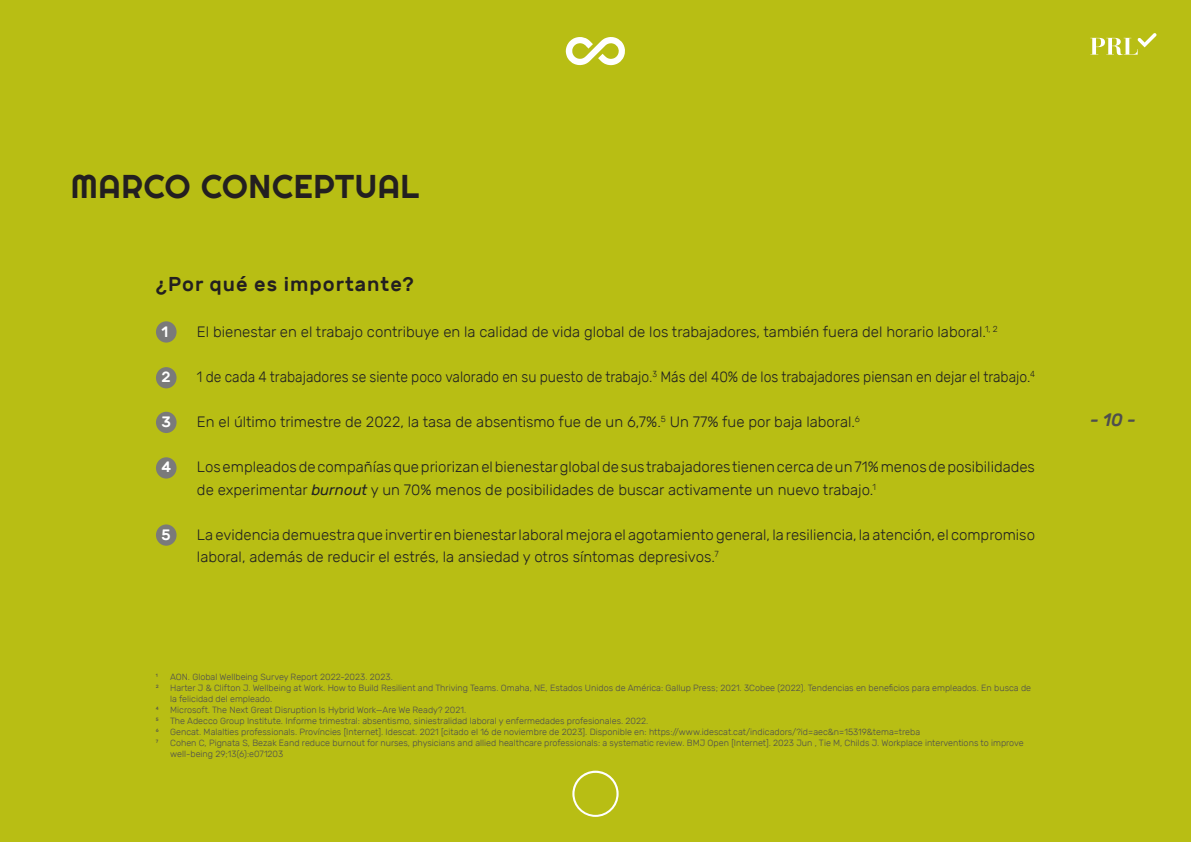
<style>
.page{position:relative;width:1191px;height:842px;background:#b8be14}
.page>*{position:absolute;margin:0;border:0;box-sizing:border-box;transform-origin:0 0}
.t1{font:33px "Righteous";letter-spacing:.02em;color:#231f20}
.PEU_ENTRADILLA{font:500 20px "Rubik";letter-spacing:.05em;color:#231f20}
.t2{font:italic 500 18px "Rubik";color:#4e4e4e}
.Lista_Marc_Conceptua{font:300 15px/22.5px "Rubik";color:#212121}
.Lista_Marc_Conceptua-2{font:300 15px "Rubik";color:#212121;scale:.93 1}
.Lista_Marc_Conceptua-3{font:500 15px "Rubik";color:#fff}
.Notas_Pie_Pagina_-_I{font:300 9px/11px "Rubik";color:#4e4e4e}
.s1{font-weight:400;font-style:italic}
</style>
<div class="page">
<svg style="left:566px;top:37px;width:59px;height:28px"></svg>
<svg style="left:572px;top:771px;width:46px;height:46px"></svg>
<svg style="left:1090px;top:33px;width:66px;height:22px"></svg>
<div style="left:156px;top:321px;width:20px;height:22px;background:#7a7a7a;border-radius:50%"></div>
<div style="left:156px;top:367px;width:20px;height:21px;background:#7a7a7a;border-radius:50%"></div>
<div style="left:156px;top:412px;width:20px;height:21px;background:#7a7a7a;border-radius:50%"></div>
<div style="left:156px;top:457px;width:20px;height:22px;background:#7a7a7a;border-radius:50%"></div>
<div style="left:156px;top:524px;width:20px;height:22px;background:#7a7a7a;border-radius:50%"></div>
<h1 class="t1" style="left:71px;top:165px;width:350px">MARCO CONCEPTUAL</h1>
<p class="PEU_ENTRADILLA" style="left:156px;top:273px;width:259px">¿Por qué es importante?</p>
<p class="Lista_Marc_Conceptua-3" style="left:161px;top:324px;width:8px">1</p>
<p class="Lista_Marc_Conceptua" style="left:197px;top:321px;width:802px">El bienestar en el trabajo contribuye en la calidad de vida global de los trabajadores, también fuera del horario laboral.<sup>1,</sup> <sup>2</sup></p>
<p class="Lista_Marc_Conceptua-3" style="left:161px;top:369px;width:11px">2</p>
<p class="Lista_Marc_Conceptua-2" style="left:197px;top:369px;width:902px">1 de cada 4 trabajadores se siente poco valorado en su puesto de trabajo.<sup>3</sup> Más del 40% de los trabajadores piensan en dejar el trabajo.<sup>4</sup></p>
<p class="Lista_Marc_Conceptua-3" style="left:161px;top:414px;width:11px">3</p>
<p class="Lista_Marc_Conceptua" style="left:197px;top:411px;width:664px">En el último trimestre de 2022, la tasa de absentismo fue de un 6,7%.<sup>5</sup> Un 77% fue por baja laboral.<sup>6</sup></p>
<p class="Lista_Marc_Conceptua-3" style="left:161px;top:459px;width:11px">4</p>
<p class="Lista_Marc_Conceptua" style="left:197px;top:456px;width:839px">Los empleados de compañías que priorizan el bienestar global de sus trabajadores tienen cerca de un 71% menos de posibilidades de experimentar <span class="s1">burnout</span> y un 70% menos de posibilidades de buscar activamente un nuevo trabajo.<sup>1</sup></p>
<p class="Lista_Marc_Conceptua-3" style="left:161px;top:526px;width:11px">5</p>
<p class="Lista_Marc_Conceptua" style="left:197px;top:523px;width:839px">La evidencia demuestra que invertir en bienestar laboral mejora el agotamiento general, la resiliencia, la atención, el compromiso laboral, además de reducir el estrés, la ansiedad y otros síntomas depresivos.<sup>7</sup></p>
<p class="Notas_Pie_Pagina_-_I" style="left:156px;top:672px;width:4px">1</p>
<p class="Notas_Pie_Pagina_-_I" style="left:170px;top:672px;width:224px">AON. Global Wellbeing Survey Report 2022-2023. 2023.</p>
<p class="Notas_Pie_Pagina_-_I" style="left:170px;top:683px;width:862px;text-indent:-14px">2 Harter J &amp; Clifton J. Wellbeing at Work. How to Build Resilient and Thriving Teams. Omaha, NE, Estados Unidos de América: Gallup Press; 2021. 3Cobee (2022). Tendencias en beneficios para empleados. En busca de la felicidad del empleado.</p>
<p class="Notas_Pie_Pagina_-_I" style="left:156px;top:705px;width:312px">4 Microsoft. The Next Great Disruption Is Hybrid Work—Are We Ready? 2021.</p>
<p class="Notas_Pie_Pagina_-_I" style="left:156px;top:716px;width:4px">5</p>
<p class="Notas_Pie_Pagina_-_I" style="left:170px;top:716px;width:480px">The Adecco Group Institute. Informe trimestral: absentismo, siniestralidad laboral y enfermedades profesionales. 2022.</p>
<p class="Notas_Pie_Pagina_-_I" style="left:156px;top:727px;width:765px">6 Gencat. Malalties professionals. Províncies [Internet]. Idescat. 2021 [citado el 16 de noviembre de 2023]. Disponible en: https://www.idescat.cat/indicadors/?id=aec&amp;n=15319&amp;tema=treba</p>
<p class="Notas_Pie_Pagina_-_I" style="left:156px;top:738px;width:4px">7</p>
<p class="Notas_Pie_Pagina_-_I" style="left:170px;top:738px;width:855px">Cohen C, Pignata S, Bezak Eand reduce burnout for nurses, physicians and allied healthcare professionals: a systematic review. BMJ Open [Internet]. 2023 Jun , Tie M, Childs J. Workplace interventions to improve well-being 29;13(6):e071203</p>
<h3 class="t2" style="left:1090px;top:410px;width:47px">- 10 -</h3>
</div>
